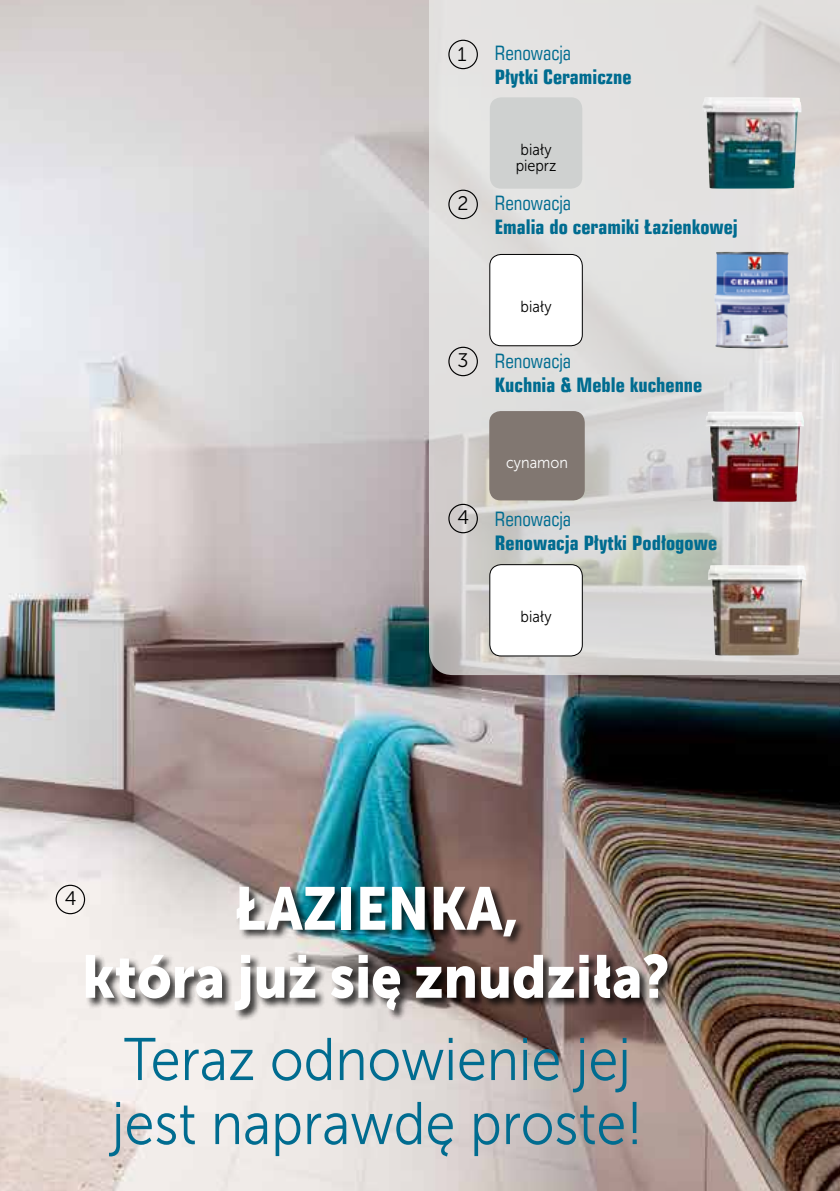
<style>
.page{position:relative;width:840px;height:1191px;background:#fff}
.page>*{position:absolute;margin:0;border:0;box-sizing:border-box;transform-origin:0 0}
.t1{font:60px/64px "Museo Sans 300";color:#006c90;scale:.9 1}
.t2{font:60px/68px "Museo Sans 900";color:#fff;text-align:center;scale:.9 1}
.t3{font:700 20px "Square 721 Cn EU";color:#006c90}
.t4{font:20px "Square 721 Cn EU";color:#006c90}
.t5{font:19.6px "Museo Sans 300";color:#000}
.t6{font:16px/16px "Museo Sans 300";color:#000;text-align:center;scale:.9 1}
.t7{font:16px "Museo Sans 300";color:#fff;scale:.9 1}
</style>
<div class="page">
<img style="left:0;top:0;width:839px;height:1191px">
<svg style="left:429px;top:0;width:410px;height:675px;background:#dbd9d8"></svg>
<div style="left:448px;top:40px;width:29px;height:29px;border:1px solid #000;border-radius:50%"></div>
<div style="left:448px;top:190px;width:29px;height:29px;border:1px solid #000;border-radius:50%"></div>
<div style="left:448px;top:347px;width:29px;height:29px;border:1px solid #000;border-radius:50%"></div>
<div style="left:448px;top:504px;width:29px;height:29px;border:1px solid #000;border-radius:50%"></div>
<div style="left:85px;top:886px;width:593px;height:135px;background:#000;opacity:.75"></div>
<img style="left:702px;top:97px;width:99px;height:92px">
<img style="left:713px;top:251px;width:76px;height:98px">
<div style="left:489px;top:254px;width:93px;height:92px;background:#fff;border-radius:11px"></div>
<div style="left:489px;top:254px;width:93px;height:92px;border:1px solid #000;border-radius:11px"></div>
<div style="left:489px;top:564px;width:93px;height:92px;background:#fff;border-radius:11px"></div>
<div style="left:489px;top:564px;width:93px;height:92px;border:1px solid #000;border-radius:11px"></div>
<div style="left:489px;top:97px;width:93px;height:92px;background:#cfd1d0;border-radius:11px"></div>
<div style="left:56px;top:884px;width:29px;height:30px;border:1px solid #000;border-radius:50%"></div>
<img style="left:705px;top:411px;width:98px;height:91px">
<div style="left:489px;top:411px;width:95px;height:89px;background:#817771;border-radius:11px"></div>
<img style="left:707px;top:565px;width:99px;height:90px">
<p class="t5" style="left:457px;top:43px;width:11px">1</p>
<p class="t4" style="left:494px;top:40px;width:78px">Renowacja</p>
<p class="t3" style="left:494px;top:64px;width:138px">Płytki Ceramiczne</p>
<p class="t6" style="left:515px;top:142px;width:47px">biały pieprz</p>
<p class="t5" style="left:457px;top:193px;width:13px">2</p>
<p class="t4" style="left:494px;top:190px;width:78px">Renowacja</p>
<p class="t3" style="left:494px;top:214px;width:244px">Emalia do ceramiki Łazienkowej</p>
<p class="t6" style="left:520px;top:299px;width:36px">biały</p>
<p class="t5" style="left:457px;top:350px;width:13px">3</p>
<p class="t4" style="left:494px;top:348px;width:78px">Renowacja</p>
<p class="t3" style="left:494px;top:372px;width:209px">Kuchnia &amp; Meble kuchenne</p>
<p class="t7" style="left:506px;top:453px;width:70px">cynamon</p>
<p class="t5" style="left:457px;top:507px;width:13px">4</p>
<p class="t4" style="left:494px;top:506px;width:78px">Renowacja</p>
<p class="t3" style="left:494px;top:530px;width:223px">Renowacja Płytki Podłogowe</p>
<p class="t6" style="left:520px;top:609px;width:36px">biały</p>
<p class="t5" style="left:65px;top:887px;width:13px">4</p>
<h1 class="t2" style="left:82px;top:874px;width:653px">ŁAZIENKA,<br>która już się znudziła?</h1>
<h1 class="t1" style="left:112px;top:1027px;width:591px">Teraz odnowienie jej jest naprawdę proste!</h1>
</div>
